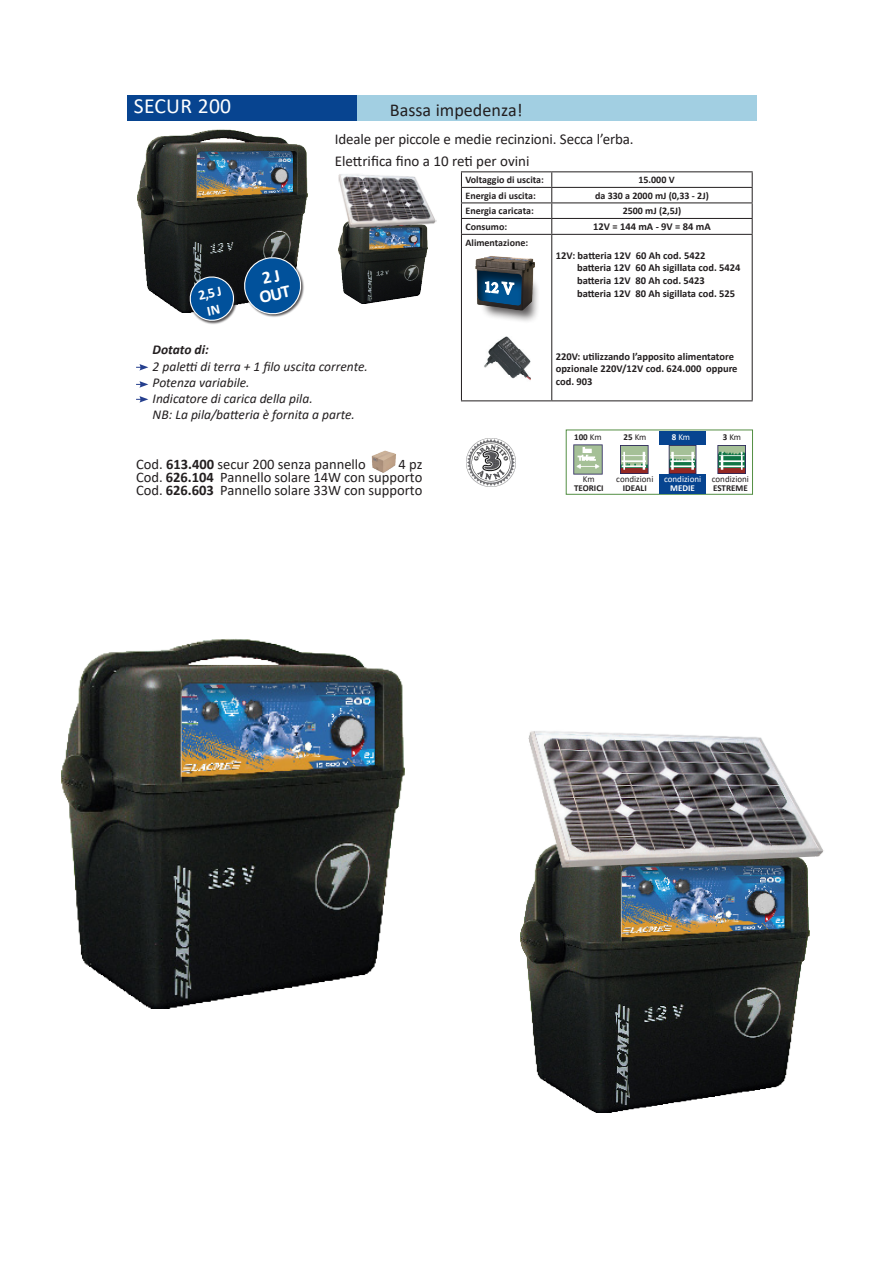
<style>
.page{position:relative;width:893px;height:1263px;background:#fff}
.page>*{position:absolute;margin:0;border:0;box-sizing:border-box;transform-origin:0 0}
.nom_produit{font:21.6px "Calibri";letter-spacing:.01em;color:#fff}
.t1{font:18.15px "Calibri";color:#231f20}
.texte_courant_produi{font:15px "Calibri";letter-spacing:-.01em;color:#231f20}
.ref1{font:14.55px "Calibri";color:#231f20}
.t2{font:700 14.1px "Calibri";color:#fff}
.t3{font:italic 13.5px "Calibri";color:#231f20}
.t4{font:italic 700 13.5px "Calibri";color:#231f20}
.t5{font:700 10.5px/12.6px "Calibri";color:#231f20}
.t6{font:700 10.05px "Calibri";color:#231f20}
.t7{font:700 9px "Calibri";color:#231f20}
.t8{font:9px "Calibri";color:#231f20}
.t9{font:9px "Calibri";color:#fff}
.t10{font:700 9px "Calibri";color:#fff}
.s1{font-weight:700}
.s2{font-weight:400}
</style>
<div class="page">
<img style="left:137px;top:130px;width:170px;height:183px">
<img style="left:371px;top:450px;width:25px;height:23px">
<div style="left:566px;top:430px;width:187px;height:65px;background:#fff;border:1px solid #548f44"></div>
<img style="left:573px;top:444px;width:30px;height:31px">
<div style="left:659px;top:431px;width:46px;height:63px;background:#074490"></div>
<img style="left:621px;top:446px;width:125px;height:28px">
<div style="left:244px;top:257px;width:61px;height:61px;background:#231f20;opacity:.75"></div>
<div style="left:189px;top:276px;width:48px;height:48px;background:#231f20;opacity:.75"></div>
<img style="left:467px;top:438px;width:48px;height:49px">
<div style="left:357px;top:96px;width:400px;height:25px;background:#a2cfe2"></div>
<div style="left:128px;top:96px;width:229px;height:25px;background:#074490"></div>
<img style="left:339px;top:229px;width:88px;height:75px">
<img style="left:338px;top:174px;width:99px;height:55px">
<hr style="left:461px;top:171px;width:91px;height:1px;background:#231f20">
<hr style="left:552px;top:171px;width:201px;height:1px;background:#231f20">
<hr style="left:461px;top:187px;width:91px;height:1px;background:#231f20">
<hr style="left:552px;top:187px;width:201px;height:1px;background:#231f20">
<hr style="left:461px;top:202px;width:91px;height:1px;background:#231f20">
<hr style="left:552px;top:202px;width:201px;height:1px;background:#231f20">
<hr style="left:461px;top:218px;width:91px;height:1px;background:#231f20">
<svg style="left:461px;top:172px;width:1px;height:62px"></svg>
<hr style="left:552px;top:218px;width:201px;height:1px;background:#231f20">
<svg style="left:551px;top:172px;width:1px;height:62px"></svg>
<svg style="left:752px;top:172px;width:1px;height:62px"></svg>
<hr style="left:461px;top:234px;width:91px;height:1px;background:#231f20">
<hr style="left:461px;top:235px;width:1px;height:165px;background:#231f20">
<hr style="left:552px;top:234px;width:201px;height:1px;background:#231f20">
<hr style="left:551px;top:235px;width:1px;height:165px;background:#231f20">
<hr style="left:752px;top:235px;width:1px;height:165px;background:#231f20">
<hr style="left:461px;top:400px;width:91px;height:1px;background:#231f20">
<hr style="left:552px;top:400px;width:201px;height:1px;background:#231f20">
<img style="left:484px;top:336px;width:47px;height:44px">
<img style="left:475px;top:256px;width:59px;height:17px">
<div style="left:480px;top:273px;width:60px;height:51px;background:#231f20;opacity:.75"></div>
<svg style="left:475px;top:267px;width:49px;height:41px"></svg>
<svg style="left:136px;top:364px;width:12px;height:7px"></svg>
<svg style="left:136px;top:381px;width:12px;height:7px"></svg>
<svg style="left:136px;top:396px;width:12px;height:7px"></svg>
<img style="left:61px;top:639px;width:344px;height:369px">
<img style="left:520px;top:869px;width:289px;height:243px">
<img style="left:528px;top:731px;width:296px;height:138px">
<svg style="left:242px;top:255px;width:61px;height:61px"></svg>
<svg style="left:188px;top:275px;width:48px;height:47px"></svg>
<p class="nom_produit" style="left:134px;top:91px;width:99px">SECUR 200</p>
<p class="t1" style="left:390px;top:97px;width:134px">Bassa impedenza!</p>
<p class="t2" style="left:197px;top:286px;width:25px;rotate:-12deg">2,5 J</p>
<p class="texte_courant_produi" style="left:335px;top:129px;width:300px">Ideale per piccole e medie recinzioni. Secca l’erba.</p>
<p class="texte_courant_produi" style="left:335px;top:151px;width:196px">Elettrifica fino a 10 reti per ovini</p>
<p class="t6" style="left:465px;top:173px;width:80px">Voltaggio di uscita:</p>
<p class="t6" style="left:638px;top:173px;width:38px">15.000 V</p>
<p class="t6" style="left:465px;top:188px;width:72px">Energia di uscita:</p>
<p class="t6" style="left:595px;top:188px;width:115px">da 330 a 2000 mJ (0,33 - 2J)</p>
<p class="t6" style="left:465px;top:204px;width:70px">Energia caricata:</p>
<p class="t6" style="left:623px;top:204px;width:60px">2500 mJ (2,5J)</p>
<p class="t6" style="left:465px;top:220px;width:43px">Consumo:</p>
<p class="t5" style="left:593px;top:220px;width:119px">12V = 144 mA - 9V = 84 mA</p>
<p class="t6" style="left:465px;top:235px;width:64px">Alimentazione:</p>
<p class="t5" style="left:556px;top:249px;width:151px">12V: batteria 12V 60 Ah cod. 5422</p>
<p class="t5" style="left:577px;top:261px;width:165px">batteria 12V 60 Ah sigillata cod. 5424</p>
<p class="t5" style="left:577px;top:274px;width:129px">batteria 12V 80 Ah cod. 5423</p>
<p class="t5" style="left:577px;top:287px;width:160px">batteria 12V 80 Ah sigillata cod. 525</p>
<p class="t4" style="left:153px;top:340px;width:58px">Dotato di:</p>
<p class="t3" style="left:153px;top:357px;width:217px">2 paletti di terra + 1 filo uscita corrente.</p>
<p class="t3" style="left:153px;top:373px;width:99px">Potenza variabile.</p>
<p class="t3" style="left:153px;top:389px;width:162px">Indicatore di carica della pila.</p>
<p class="t3" style="left:153px;top:405px;width:204px">NB: La pila/batteria è fornita a parte.</p>
<p class="ref1" style="left:136px;top:454px;width:231px">Cod. <span class="s1">613.400</span> secur 200 senza pannello</p>
<p class="ref1" style="left:399px;top:454px;width:26px">4 pz</p>
<p class="ref1" style="left:136px;top:467px;width:288px">Cod. <span class="s1">626.104</span> Pannello solare 14W con supporto</p>
<p class="ref1" style="left:136px;top:480px;width:288px">Cod. <span class="s1">626.603</span> Pannello solare 33W con supporto</p>
<p class="t5" style="left:556px;top:350px;width:183px">220V: utilizzando l’apposito alimentatore opzionale 220V/12V cod. 624.000 oppure cod. 903</p>
<p class="t7" style="left:574px;top:430px;width:29px">100 <span class="s2">Km</span></p>
<p class="t7" style="left:623px;top:430px;width:24px">25 <span class="s2">Km</span></p>
<p class="t9" style="left:672px;top:430px;width:20px"><span class="s1">8</span> Km</p>
<p class="t8" style="left:723px;top:430px;width:20px"><span class="s1">3</span> Km</p>
<p class="t8" style="left:616px;top:473px;width:39px">condizioni</p>
<p class="t7" style="left:623px;top:482px;width:26px">IDEALI</p>
<p class="t9" style="left:664px;top:473px;width:39px">condizioni</p>
<p class="t10" style="left:670px;top:482px;width:26px">MEDIE</p>
<p class="t8" style="left:712px;top:473px;width:39px">condizioni</p>
<p class="t7" style="left:713px;top:482px;width:36px">ESTREME</p>
<p class="t8" style="left:583px;top:473px;width:13px">Km</p>
<p class="t7" style="left:574px;top:482px;width:31px">TEORICI</p>
</div>
